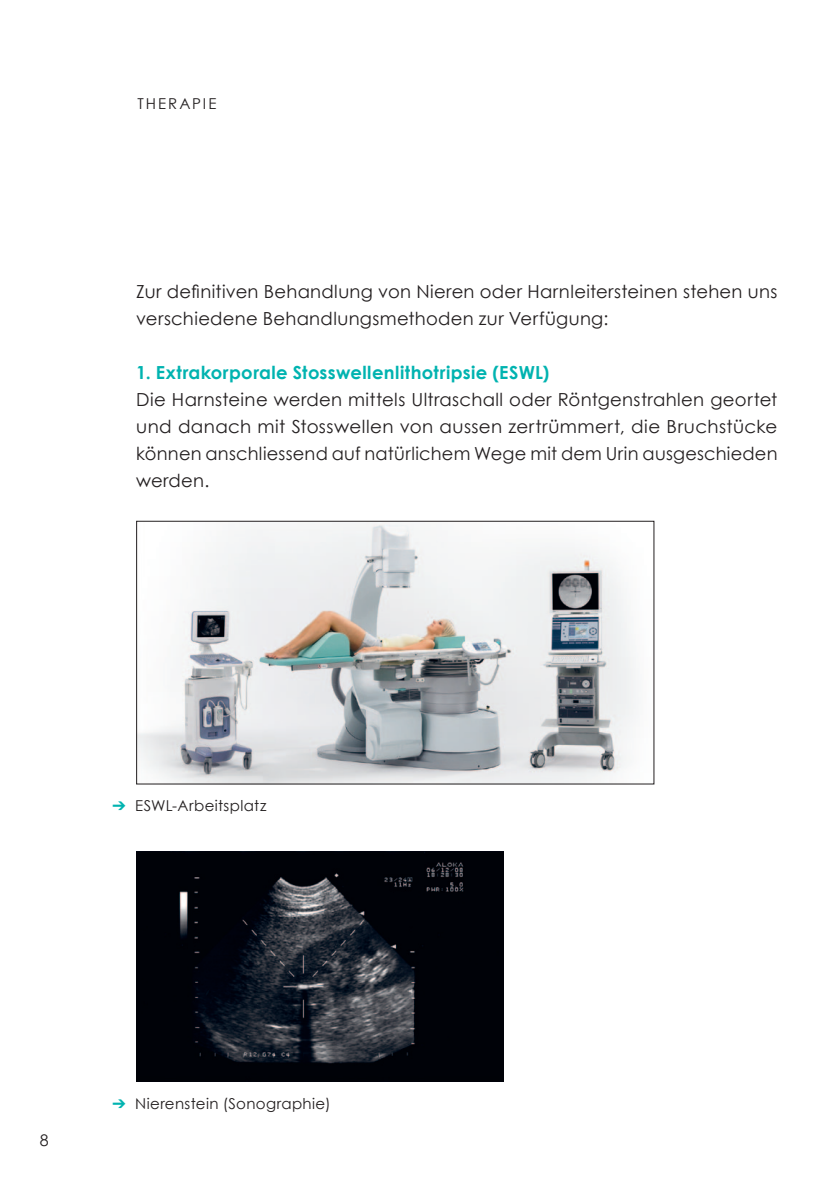
<style>
.page{position:relative;width:840px;height:1191px;background:#fff}
.page>*{position:absolute;margin:0;border:0;box-sizing:border-box;transform-origin:0 0}
.Lauftext{font:18px/27px "Century Gothic";letter-spacing:.015em;color:#231f20}
.Überschrift_3_Farbe{font:700 18px "Century Gothic";letter-spacing:.02em;color:#00b3b0}
.t1{font:16px "Century Gothic";color:#231f20}
.Bildlegende{font:15px "Century Gothic";letter-spacing:.025em;color:#231f20}
.Überschrift_1{font:15px "Century Gothic";letter-spacing:.13em;color:#231f20}
.s1{color:#00b3b0}
</style>
<div class="page">
<img style="left:138px;top:523px;width:498px;height:259px">
<div style="left:136px;top:521px;width:518px;height:263px;border:1px solid #231f20"></div>
<img style="left:136px;top:851px;width:367px;height:230px">
<p class="Überschrift_1" style="left:137px;top:93px;width:80px">THERAPIE</p>
<p class="Lauftext" style="left:136px;top:278px;width:642px">Zur definitiven Behandlung von Nieren oder Harnleitersteinen stehen uns verschiedene Behandlungsmethoden zur Verfügung:</p>
<p class="Überschrift_3_Farbe" style="left:136px;top:359px;width:414px">1. Extrakorporale Stosswellenlithotripsie (ESWL)</p>
<p class="Lauftext" style="left:136px;top:386px;width:642px;text-align:justify">Die Harnsteine werden mittels Ultraschall oder Röntgenstrahlen geortet und danach mit Stosswellen von aussen zertrümmert, die Bruchstücke können anschliessend auf natürlichem Wege mit dem Urin ausgeschieden werden.</p>
<p class="Bildlegende" style="left:112px;top:795px;width:155px"><span class="s1">➔</span> ESWL-Arbeitsplatz</p>
<p class="t1" style="left:40px;top:1128px;width:10px">8</p>
<p class="Bildlegende" style="left:112px;top:1092px;width:220px"><span class="s1">➔</span> Nierenstein (Sonographie)</p>
</div>
